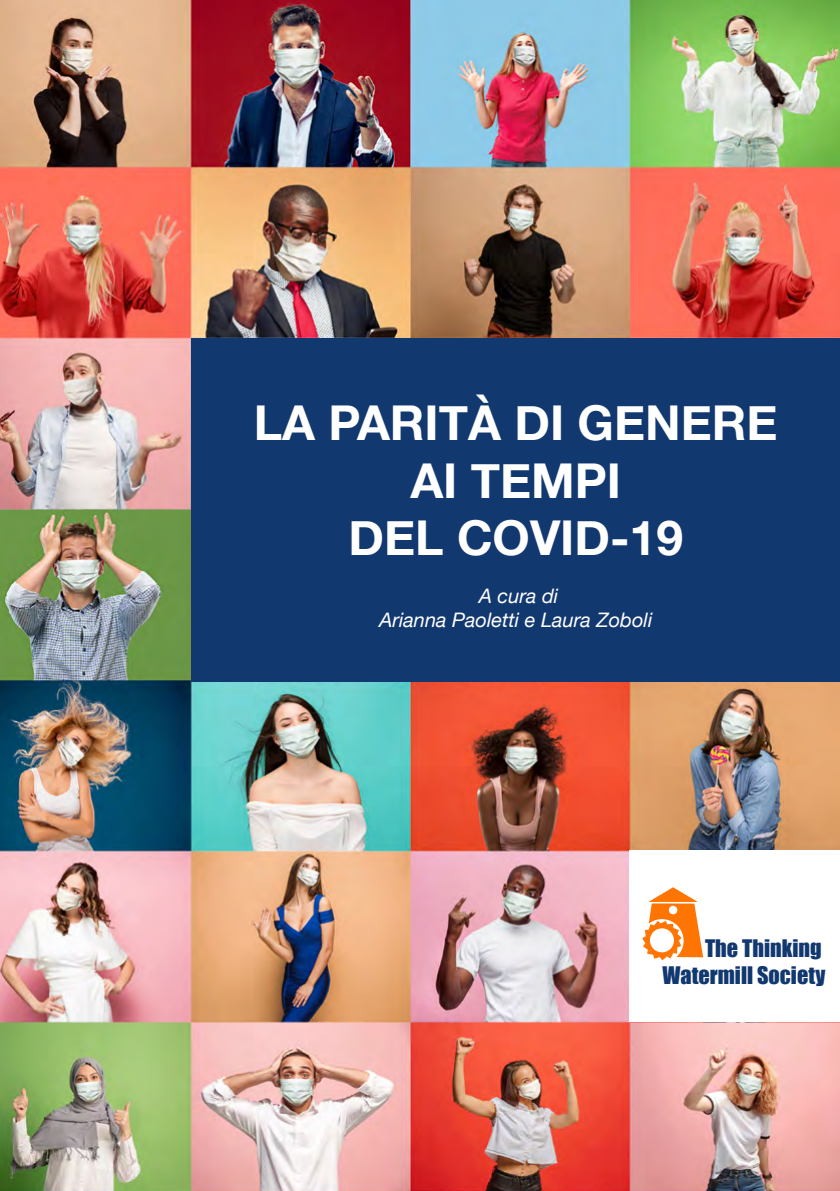
<style>
.page{position:relative;width:840px;height:1191px;background:#fff}
.page>*{position:absolute;margin:0;border:0;box-sizing:border-box;transform-origin:0 0}
.t1{font:700 48px/57.6px "Helvetica Neue";color:#fff;text-align:center}
.t2{font:22.2px/26.6px "Impact";color:#123870;text-align:right}
.t3{font:italic 20px/24px "Helvetica Neue";color:#fff;text-align:center}
</style>
<div class="page">
<img style="left:0;top:0;width:839px;height:1191px">
<div style="left:191px;top:339px;width:648px;height:343px;background:#123870"></div>
<div style="left:629px;top:850px;width:210px;height:172px;background:#fff"></div>
<svg style="left:642px;top:887px;width:60px;height:73px"></svg>
<p class="t1" style="left:253px;top:395px;width:525px">LA PARITÀ DI GENERE<br>AI TEMPI<br>DEL COVID-19</p>
<p class="t3" style="left:379px;top:585px;width:275px">A cura di<br>Arianna Paoletti e Laura Zoboli</p>
<p class="t2" style="left:662px;top:934px;width:165px">The Thinking<br>Watermill Society</p>
</div>
